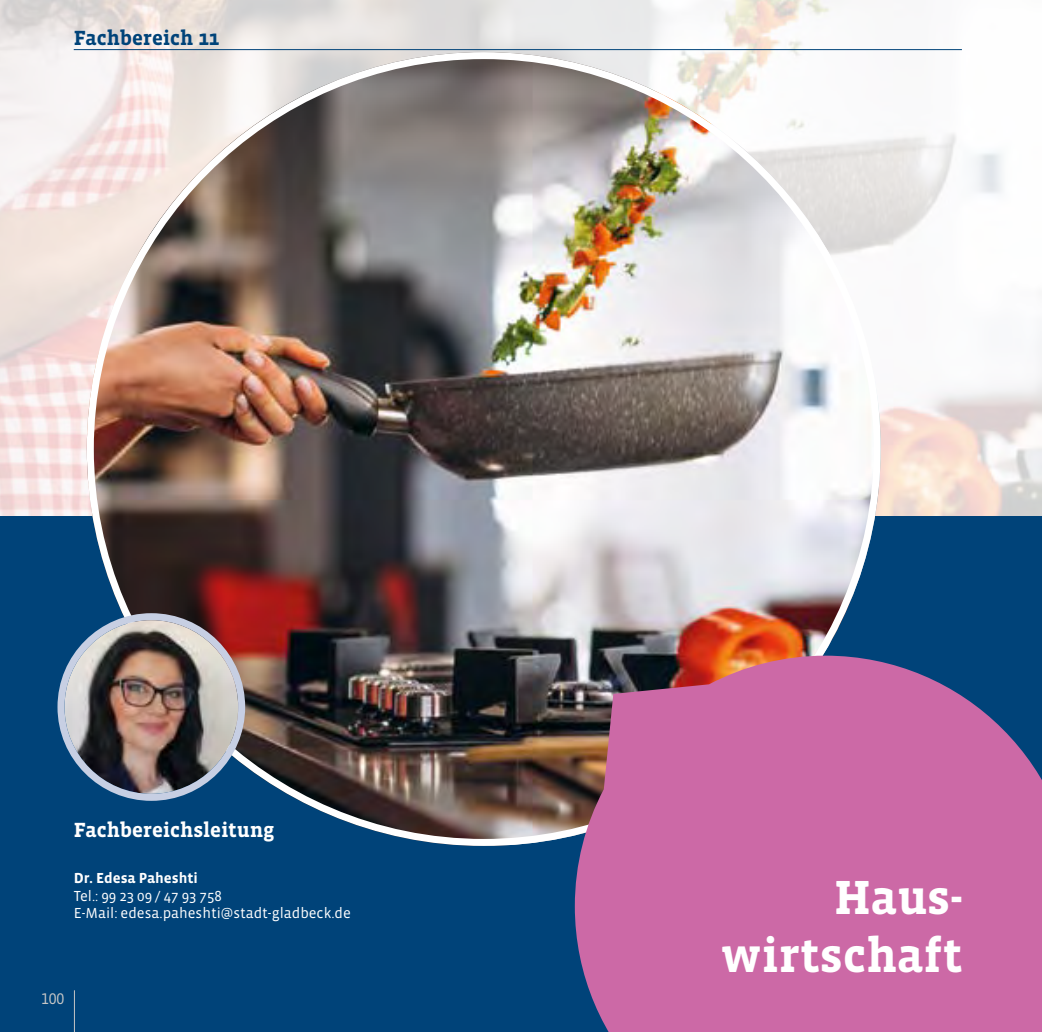
<style>
.page{position:relative;width:1042px;height:1032px;background:#fff}
.page>*{position:absolute;margin:0;border:0;box-sizing:border-box;transform-origin:0 0}
.t1{font:700 49px/58.8px "Vista Slab OTCE";color:#fff;text-align:right}
.t2{font:700 21px "Vista Slab OTCE";color:#fff}
.t3{font:700 21px "Vista Slab OTCE";color:#004379}
.t4{font:15.75px "Vista Slab OTCE";color:#c6c6c6}
.t5{font:14.88px/18px "Vista Sans OTCE";color:#fff}
.t6{font:700 14.88px "Vista Sans OTCE";color:#fff}
</style>
<div class="page">
<img style="left:0;top:0;width:1042px;height:516px">
<div style="left:0;top:516px;width:1042px;height:516px;background:#004379"></div>
<hr style="left:74px;top:990px;width:1px;height:42px;background:#c6c6c6">
<img style="left:87px;top:52px;width:794px;height:794px;border-radius:397px">
<hr style="left:74px;top:49px;width:888px;height:1px;background:#004379">
<svg style="left:575px;top:656px;width:467px;height:376px;background:#bc659d"></svg>
<img style="left:64px;top:620px;width:174px;height:174px;border-radius:87px">
<div style="left:57px;top:613px;width:188px;height:188px;border:7px solid #c7cfe3;border-radius:50%"></div>
<h2 class="t3" style="left:74px;top:26px;width:147px">Fachbereich 11</h2>
<h2 class="t2" style="left:74px;top:817px;width:202px">Fachbereichsleitung</h2>
<p class="t6" style="left:74px;top:869px;width:126px">Dr. Edesa Paheshti</p>
<p class="t5" style="left:74px;top:886px;width:279px">Tel.: 99 23 09 / 47 93 758<br>E-Mail: edesa.paheshti@stadt-gladbeck.de</p>
<p class="t4" style="left:41px;top:989px;width:25px">100</p>
<h1 class="t1" style="left:721px;top:867px;width:243px">Haus&shy;wirtschaft</h1>
</div>
